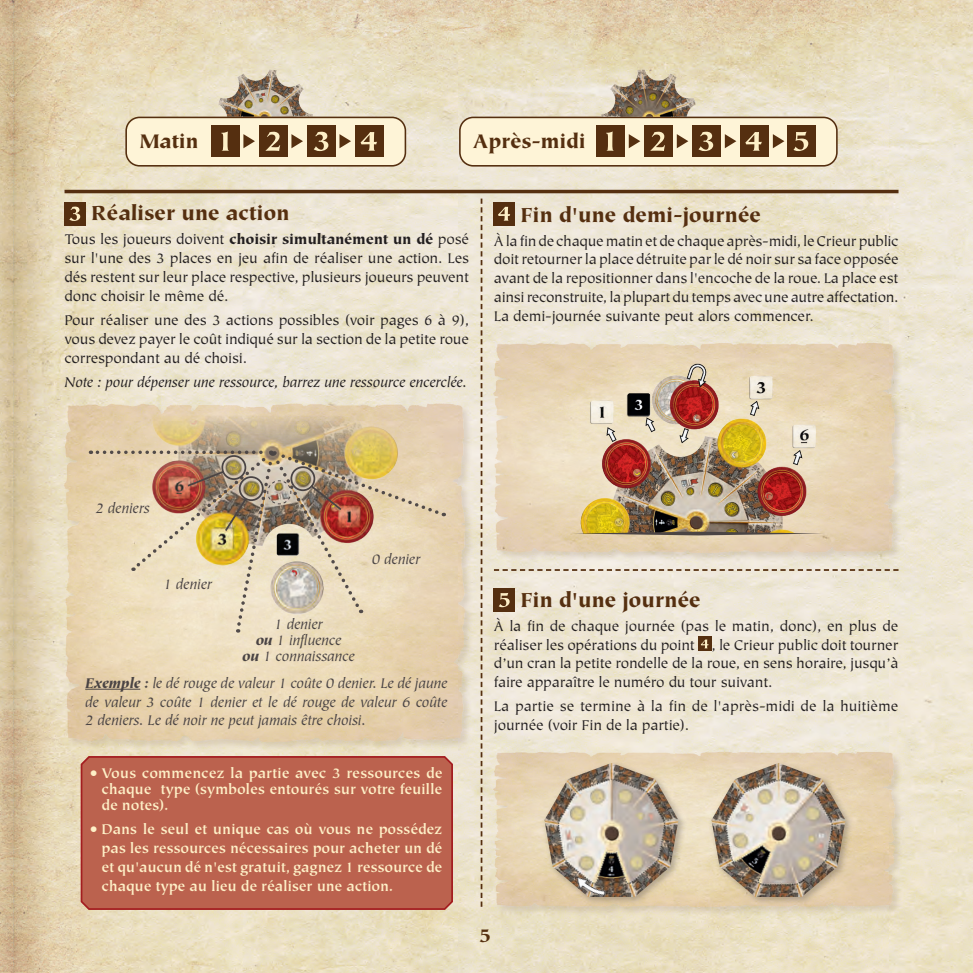
<style>
.page{position:relative;width:973px;height:973px;background:#fff}
.page>*{position:absolute;margin:0;border:0;box-sizing:border-box;transform-origin:0 0}
.texte{font:900 22.75px "Tiepolo";letter-spacing:-.015em;color:#552f10}
.sous_titre_italic{font:900 22.05px "Tiepolo";letter-spacing:-.015em;color:#552f10}
.t1{font:900 21px "Tiepolo";color:#552f10}
.texte-2{font:15.75px/18.9px "Tiepolo";letter-spacing:-.015em;color:#231f20;text-align:justify}
.texte-3{font:700 15.75px/18.9px "Tiepolo";letter-spacing:-.015em;color:#fef0c7;text-align:justify}
.texte-4{font:italic 15.75px/18.9px "Tiepolo";letter-spacing:-.015em;color:#4a4444;text-align:justify}
.texte-5{font:italic 15.75px "Tiepolo";letter-spacing:-.015em;color:#231f20}
.s1{font-weight:900}
</style>
<div class="page">
<img style="left:0;top:0;width:972px;height:972px">
<div style="left:64px;top:202px;width:21px;height:23px;background:#552f10"></div>
<svg style="left:69px;top:206px;width:11px;height:15px"></svg>
<div style="left:64px;top:403px;width:411px;height:347px;background:#552f10;opacity:.51"></div>
<img style="left:64px;top:403px;width:401px;height:338px">
<img style="left:130px;top:415px;width:279px;height:34px">
<img style="left:97px;top:449px;width:347px;height:183px">
<hr style="left:85px;top:688px;width:55px;height:1px;background:#4a4444">
<div style="left:80px;top:754px;width:374px;height:156px;background:#bb624e"></div>
<div style="left:494px;top:202px;width:21px;height:23px;background:#552f10"></div>
<svg style="left:498px;top:207px;width:12px;height:14px"></svg>
<div style="left:493px;top:342px;width:410px;height:220px;background:#552f10;opacity:.51"></div>
<img style="left:494px;top:342px;width:400px;height:210px">
<img style="left:565px;top:355px;width:258px;height:178px">
<svg style="left:572px;top:531px;width:251px;height:4px"></svg>
<div style="left:494px;top:588px;width:21px;height:23px;background:#552f10"></div>
<svg style="left:498px;top:593px;width:11px;height:14px"></svg>
<div style="left:698px;top:636px;width:13px;height:15px;background:#552f10"></div>
<svg style="left:700px;top:639px;width:8px;height:9px"></svg>
<div style="left:494px;top:751px;width:409px;height:164px;background:#552f10;opacity:.51"></div>
<img style="left:494px;top:751px;width:400px;height:154px">
<div style="left:541px;top:760px;width:145px;height:145px;background:#4a4444;opacity:.34"></div>
<img style="left:544px;top:762px;width:134px;height:134px">
<div style="left:708px;top:760px;width:145px;height:145px;background:#4a4444;opacity:.34"></div>
<img style="left:711px;top:762px;width:134px;height:134px">
<img style="left:568px;top:859px;width:47px;height:44px">
<svg style="left:480px;top:198px;width:2px;height:708px"></svg>
<div style="left:460px;top:117px;width:376px;height:49px;background:#fef4d7;border-radius:13px"></div>
<div style="left:459px;top:117px;width:378px;height:49px;border:2px solid #552f10;border-radius:13px"></div>
<div style="left:787px;top:126px;width:28px;height:31px;background:#552f10"></div>
<svg style="left:793px;top:131px;width:15px;height:20px"></svg>
<div style="left:596px;top:126px;width:28px;height:31px;background:#552f10"></div>
<svg style="left:606px;top:131px;width:7px;height:20px"></svg>
<div style="left:644px;top:126px;width:28px;height:31px;background:#552f10"></div>
<svg style="left:650px;top:132px;width:15px;height:19px"></svg>
<div style="left:691px;top:126px;width:29px;height:31px;background:#552f10"></div>
<svg style="left:698px;top:132px;width:15px;height:19px"></svg>
<div style="left:739px;top:126px;width:29px;height:31px;background:#552f10"></div>
<svg style="left:745px;top:132px;width:16px;height:19px"></svg>
<svg style="left:628px;top:134px;width:12px;height:14px"></svg>
<svg style="left:676px;top:134px;width:12px;height:14px"></svg>
<svg style="left:724px;top:134px;width:12px;height:14px"></svg>
<svg style="left:772px;top:134px;width:12px;height:14px"></svg>
<svg style="left:494px;top:569px;width:404px;height:1px"></svg>
<hr style="left:64px;top:190px;width:834px;height:3px;background:#552f10">
<img style="left:219px;top:70px;width:94px;height:47px">
<div style="left:126px;top:117px;width:279px;height:49px;background:#fef4d7;border-radius:13px"></div>
<div style="left:125px;top:117px;width:281px;height:49px;border:2px solid #552f10;border-radius:13px"></div>
<div style="left:211px;top:126px;width:29px;height:31px;background:#552f10"></div>
<svg style="left:221px;top:131px;width:8px;height:20px"></svg>
<div style="left:259px;top:126px;width:28px;height:31px;background:#552f10"></div>
<svg style="left:265px;top:132px;width:15px;height:19px"></svg>
<div style="left:307px;top:126px;width:28px;height:31px;background:#552f10"></div>
<svg style="left:313px;top:132px;width:15px;height:19px"></svg>
<div style="left:355px;top:126px;width:28px;height:31px;background:#552f10"></div>
<svg style="left:360px;top:132px;width:17px;height:19px"></svg>
<svg style="left:243px;top:134px;width:12px;height:14px"></svg>
<svg style="left:291px;top:134px;width:12px;height:14px"></svg>
<svg style="left:339px;top:134px;width:12px;height:14px"></svg>
<img style="left:601px;top:70px;width:94px;height:47px">
<p class="sous_titre_italic" style="left:139px;top:129px;width:61px">Matin</p>
<p class="sous_titre_italic" style="left:472px;top:129px;width:114px">Après-midi</p>
<p class="texte" style="left:91px;top:200px;width:200px">Réaliser une action</p>
<p class="texte-2" style="left:64px;top:230px;width:406px">Tous les joueurs doivent <span class="s1">choisir simultanément un dé</span> posé sur l'une des 3 places en jeu afin de réaliser une action. Les dés restent sur leur place respective, plusieurs joueurs peuvent donc choisir le même dé.</p>
<p class="texte-2" style="left:64px;top:311px;width:406px">Pour réaliser une des 3 actions possibles (voir pages 6 à 9), vous devez payer le coût indiqué sur la section de la petite roue correspondant au dé choisi.</p>
<p class="texte-5" style="left:64px;top:373px;width:404px">Note : pour dépenser une ressource, barrez une ressource encerclée.</p>
<p class="texte" style="left:520px;top:202px;width:242px">Fin d'une demi-journée</p>
<p class="texte-2" style="left:494px;top:232px;width:406px">À la fin de chaque matin et de chaque après-midi,le Crieur public doit retourner la place détruite par le dé noir sur sa face opposée avant de la repositionner dans l'encoche de la roue. La place est ainsi reconstruite, la plupart du temps avec une autre affectation.<br>La demi-journée suivante peut alors commencer.</p>
<p class="texte-4" style="left:95px;top:499px;width:56px">2 deniers</p>
<p class="texte-4" style="left:163px;top:575px;width:50px">1 denier</p>
<p class="texte-4" style="left:371px;top:550px;width:50px">0 denier</p>
<p class="texte-4" style="left:274px;top:615px;width:50px">1 denier</p>
<p class="texte-4" style="left:255px;top:631px;width:87px"><span class="s1">ou</span> 1 influence</p>
<p class="texte-4" style="left:242px;top:647px;width:114px"><span class="s1">ou</span> 1 connaissance</p>
<p class="texte-4" style="left:85px;top:673px;width:364px"><span class="s1">Exemple :</span> le dé rouge de valeur 1 coûte 0 denier. Le dé jaune de valeur 3 coûte 1 denier et le dé rouge de valeur 6 coûte 2 deniers. Le dé noir ne peut jamais être choisi.</p>
<p class="texte-3" style="left:102px;top:765px;width:342px;line-height:15.8px;text-indent:-12px">• Vous commencez la partie avec 3 ressources de chaque type (symboles entourés sur votre feuille de notes).</p>
<p class="texte-3" style="left:102px;top:819px;width:342px;text-indent:-12px">• Dans le seul et unique cas où vous ne possédez pas les ressources nécessaires pour acheter un dé et qu'aucun dé n'est gratuit, gagnez 1 ressource de chaque type au lieu de réaliser une action.</p>
<p class="texte" style="left:520px;top:586px;width:181px">Fin d'une journée</p>
<p class="texte-2" style="left:494px;top:616px;width:406px">À la fin de chaque journée (pas le matin, donc), en plus de réaliser les opérations du point , le Crieur public doit tourner d’un cran la petite rondelle de la roue, en sens horaire, jusqu’à faire apparaître le numéro du tour suivant.</p>
<p class="texte-2" style="left:494px;top:697px;width:406px">La partie se termine à la fin de l'après-midi de la huitième journée (voir Fin de la partie).</p>
<h3 class="t1" style="left:478px;top:923px;width:14px">5</h3>
</div>
